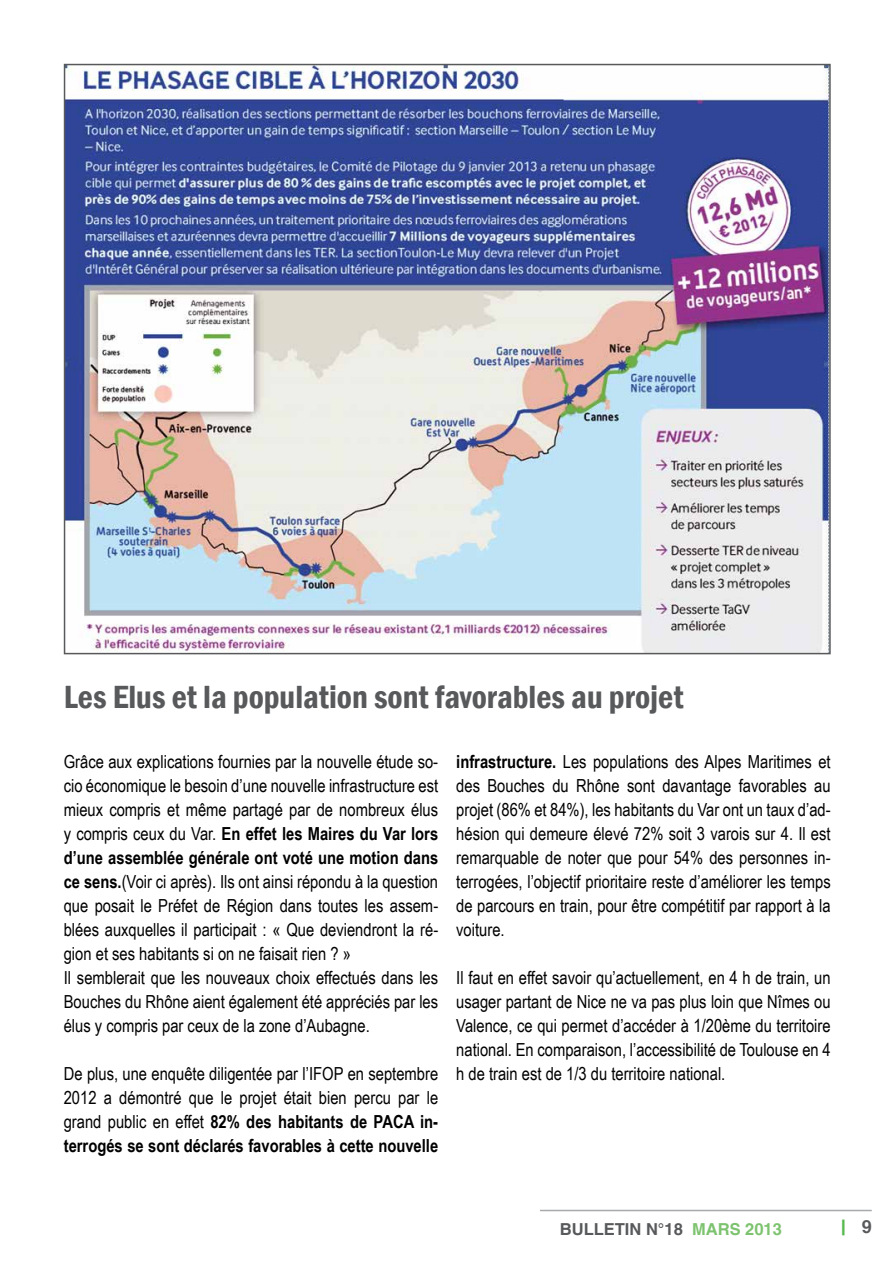
<style>
.page{position:relative;width:893px;height:1263px;background:#fff}
.page>*{position:absolute;margin:0;border:0;box-sizing:border-box;transform-origin:0 0}
.t1{font:600 condensed 33px "Franklin Gothic";color:#58595b}
.t2{font:700 21px "Helvetica";color:#58b84f}
.t3{font:18px/24px "Arial Narrow";color:#000;text-align:justify}
.t4{font:700 18px "Helvetica";color:#58595b}
.t5{font:700 16.5px "Helvetica";color:#58595b}
.s1{font-weight:700}
.s2{color:#7dc36f}
</style>
<div class="page">
<hr style="left:540px;top:1210px;width:332px;height:1px;background:#a7a9ac">
<img style="left:67px;top:67px;width:761px;height:584px">
<h1 class="t1" style="left:64px;top:675px;width:621px">Les Elus et la population sont favorables au projet</h1>
<p class="t3" style="left:64px;top:749px;width:376px;text-align:left">Grâce aux explications fournies par la nouvelle étude so&shy;cio économique le besoin d’une nouvelle infrastructure est mieux compris et même partagé par de nombreux élus y compris ceux du Var. <span class="s1">En effet les Maires du Var lors d’une assemblée générale ont voté une motion dans ce sens.</span>(Voir ci après). Ils ont ainsi répondu à la question que posait le Préfet de Région dans toutes les assem&shy;blées auxquelles il participait : « Que deviendront la ré&shy;gion et ses habitants si on ne faisait rien ? »<br>Il semblerait que les nouveaux choix effectués dans les Bouches du Rhône aient également été appréciés par les élus y compris par ceux de la zone d’Aubagne.</p>
<p class="t3" style="left:64px;top:1061px;width:376px">De plus, une enquête diligentée par l’IFOP en septembre 2012 a démontré que le projet était bien percu par le grand public en effet <span class="s1">82% des habitants de PACA in&shy;terrogés se sont déclarés favorables à cette nouvelle</span></p>
<p class="t3" style="left:456px;top:749px;width:376px"><span class="s1">infrastructure.</span> Les populations des Alpes Maritimes et des Bouches du Rhône sont davantage favorables au projet (86% et 84%), les habitants du Var ont un taux d’ad&shy;hésion qui demeure élevé 72% soit 3 varois sur 4. Il est remarquable de noter que pour 54% des personnes in&shy;terrogées, l’objectif prioritaire reste d’améliorer les temps de parcours en train, pour être compétitif par rapport à la voiture.</p>
<p class="t3" style="left:456px;top:965px;width:376px">Il faut en effet savoir qu’actuellement, en 4 h de train, un usager partant de Nice ne va pas plus loin que Nîmes ou Valence, ce qui permet d’accéder à 1/20ème du territoire national. En comparaison, l’accessibilité de Toulouse en 4 h de train est de 1/3 du territoire national.</p>
<p class="t5" style="left:560px;top:1219px;width:224px">BULLETIN N°18 <span class="s2">MARS 2013</span></p>
<p class="t2" style="left:840px;top:1215px;width:7px">|</p>
<p class="t4" style="left:862px;top:1216px;width:12px">9</p>
</div>
